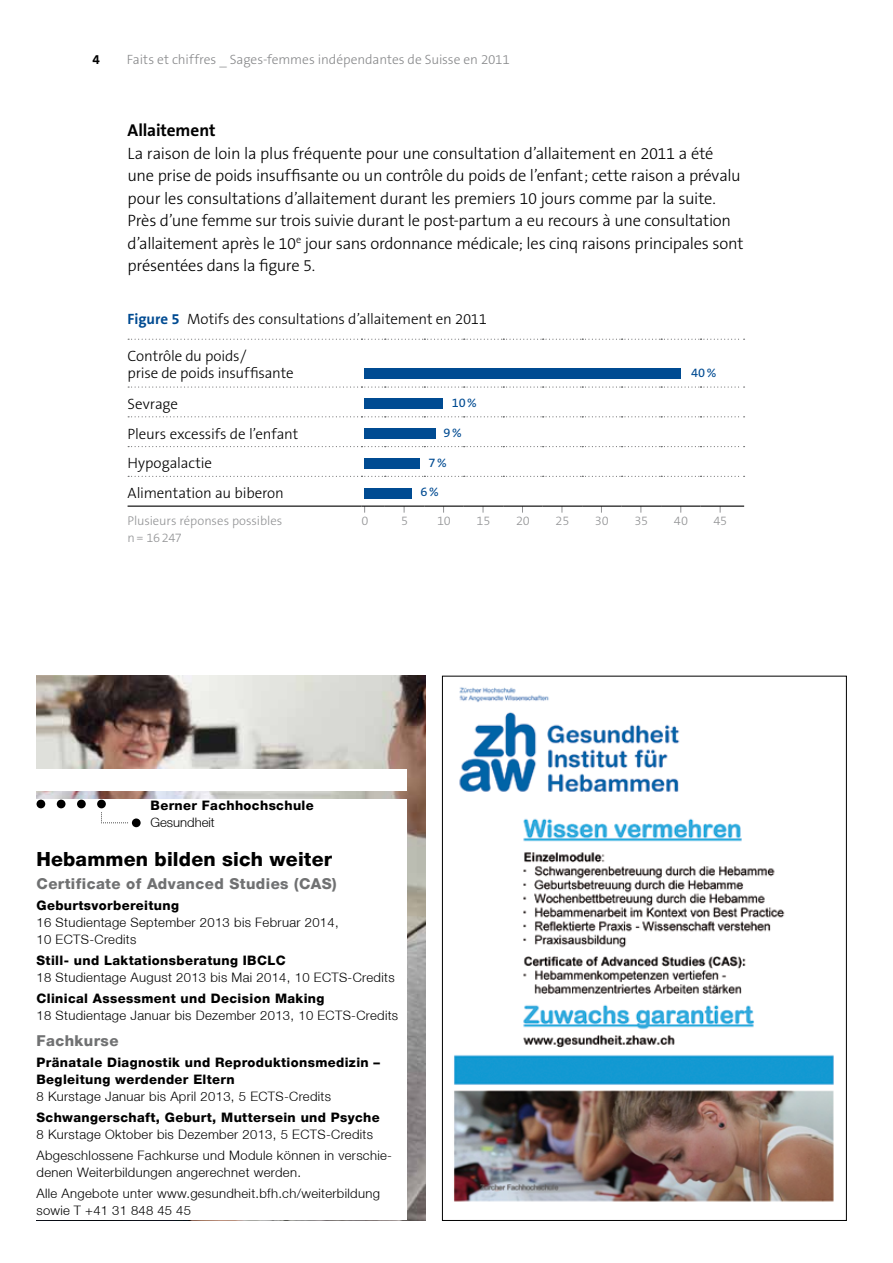
<style>
.page{position:relative;width:893px;height:1263px;background:#fff}
.page>*{position:absolute;margin:0;border:0;box-sizing:border-box;transform-origin:0 0}
.t1{font:800 19.5px "Helvetica Neue LT";letter-spacing:.01em;color:#000}
.t2{font:700 17.25px "The Sans B7";letter-spacing:-.005em;color:#000}
.t3{font:300 16.5px/22.5px "The Sans B3";letter-spacing:-.015em;color:#000}
.t4{font:300 15px/29.7px "The Sans B3";letter-spacing:-.01em;color:#000}
.t5{font:800 15px "Helvetica Neue LT";letter-spacing:.03em;color:#707172}
.t6{font:300 13.5px "The Sans B3";letter-spacing:-.005em;color:#87888a}
.t7{font:700 13.5px "The Sans B7";color:#000}
.t8{font:300 13.05px/21.1px "Helvetica Neue LT";letter-spacing:.025em;color:#000}
.t9{font:800 13.05px/17px "Helvetica Neue LT";letter-spacing:.03em;color:#000}
.t10{font:300 13.05px "Helvetica Neue LT";color:#000}
.t11{font:300 12.75px "The Sans B3";letter-spacing:-.01em;color:#929395}
.t12{font:12.75px "The Sans B5 Plain";color:#004b92}
.s1{font-family:"The Sans B7";font-weight:700;color:#004b92}
</style>
<div class="page">
<img style="left:454px;top:687px;width:380px;height:515px">
<img style="left:37px;top:676px;width:388px;height:544px">
<div style="left:37px;top:799px;width:370px;height:421px;background:#fff"></div>
<div style="left:37px;top:769px;width:370px;height:22px;background:#fff"></div>
<div style="left:37px;top:800px;width:8px;height:8px;background:#000;border-radius:50%"></div>
<div style="left:57px;top:800px;width:9px;height:8px;background:#000;border-radius:50%"></div>
<div style="left:77px;top:800px;width:9px;height:8px;background:#000;border-radius:50%"></div>
<div style="left:97px;top:800px;width:9px;height:8px;background:#000;border-radius:50%"></div>
<div style="left:132px;top:818px;width:9px;height:9px;background:#000;border-radius:50%"></div>
<svg style="left:101px;top:812px;width:27px;height:11px"></svg>
<div style="left:365px;top:368px;width:316px;height:10px;background:#004b92"></div>
<div style="left:365px;top:398px;width:78px;height:11px;background:#004b92"></div>
<div style="left:365px;top:428px;width:71px;height:11px;background:#004b92"></div>
<div style="left:365px;top:458px;width:55px;height:10px;background:#004b92"></div>
<div style="left:365px;top:488px;width:47px;height:10px;background:#004b92"></div>
<svg style="left:128px;top:339px;width:617px;height:1px"></svg>
<svg style="left:128px;top:386px;width:617px;height:2px"></svg>
<svg style="left:128px;top:416px;width:617px;height:1px"></svg>
<svg style="left:128px;top:446px;width:617px;height:1px"></svg>
<svg style="left:128px;top:476px;width:617px;height:1px"></svg>
<hr style="left:128px;top:506px;width:233px;height:1px;background:#000">
<svg style="left:361px;top:506px;width:24px;height:7px"></svg>
<hr style="left:385px;top:506px;width:39px;height:1px;background:#000">
<hr style="left:424px;top:506px;width:40px;height:1px;background:#000">
<hr style="left:464px;top:506px;width:39px;height:1px;background:#000">
<hr style="left:503px;top:506px;width:40px;height:1px;background:#000">
<hr style="left:543px;top:506px;width:39px;height:1px;background:#000">
<hr style="left:582px;top:506px;width:40px;height:1px;background:#000">
<hr style="left:622px;top:506px;width:39px;height:1px;background:#000">
<hr style="left:661px;top:506px;width:40px;height:1px;background:#000">
<hr style="left:701px;top:506px;width:43px;height:1px;background:#000">
<p class="t7" style="left:92px;top:52px;width:9px">4</p>
<p class="t6" style="left:127px;top:52px;width:385px">Faits et chiffres _ Sages-femmes indépendantes de Suisse en 2011</p>
<p class="t2" style="left:128px;top:121px;width:90px">Allaitement</p>
<p class="t3" style="left:128px;top:143px;width:617px">La raison de loin la plus fréquente pour une consultation d’allaitement en 2011 a été une prise de poids insuffisante ou un contrôle du poids de l’enfant; cette raison a prévalu pour les consultations d’allaitement durant les premiers 10 jours comme par la suite.<br>Près d’une femme sur trois suivie durant le post-partum a eu recours à une consultation d’allaitement après le 10<sup>e</sup> jour sans ordonnance médicale; les cinq raisons principales sont présentées dans la figure 5.</p>
<p class="t4" style="left:128px;top:305px;width:361px"><span class="s1">Figure 5</span> Motifs des consultations d’allaitement en 2011</p>
<p class="t4" style="left:128px;top:348px;width:168px;line-height:17.2px">Contrôle du poids/<br>prise de poids insuffisante</p>
<p class="t4" style="left:128px;top:389px;width:172px">Sevrage<br>Pleurs excessifs de l’enfant</p>
<p class="t12" style="left:691px;top:366px;width:27px">40 %</p>
<p class="t12" style="left:452px;top:396px;width:27px">10 %</p>
<p class="t12" style="left:443px;top:426px;width:20px">9 %</p>
<p class="t4" style="left:128px;top:449px;width:158px">Hypogalactie<br>Alimentation au biberon</p>
<p class="t11" style="left:128px;top:514px;width:156px">Plusieurs réponses possibles</p>
<p class="t11" style="left:361px;top:514px;width:9px">0</p>
<p class="t11" style="left:401px;top:514px;width:9px">5</p>
<p class="t11" style="left:437px;top:514px;width:15px">10</p>
<p class="t11" style="left:477px;top:514px;width:15px">15</p>
<p class="t11" style="left:516px;top:514px;width:15px">20</p>
<p class="t11" style="left:555px;top:514px;width:15px">25</p>
<p class="t11" style="left:595px;top:514px;width:15px">30</p>
<p class="t11" style="left:635px;top:514px;width:15px">35</p>
<p class="t11" style="left:674px;top:514px;width:16px">40</p>
<p class="t11" style="left:713px;top:514px;width:15px">45</p>
<p class="t11" style="left:128px;top:531px;width:56px">n= 16247</p>
<p class="t12" style="left:428px;top:456px;width:20px">7 %</p>
<p class="t12" style="left:421px;top:485px;width:20px">6 %</p>
<p class="t9" style="left:151px;top:797px;width:165px">Berner Fachhochschule</p>
<p class="t10" style="left:151px;top:814px;width:66px">Gesundheit</p>
<p class="t1" style="left:37px;top:847px;width:297px">Hebammen bilden sich weiter</p>
<p class="t5" style="left:37px;top:874px;width:302px">Certificate of Advanced Studies (CAS)</p>
<p class="t9" style="left:37px;top:897px;width:144px">Geburtsvorbereitung</p>
<p class="t8" style="left:37px;top:913px;width:304px;line-height:17px">16 Studientage September 2013 bis Februar 2014,<br>10 ECTS-Credits</p>
<p class="t9" style="left:37px;top:952px;width:251px">Still- und Laktationsberatung IBCLC</p>
<p class="t8" style="left:37px;top:966px;width:360px">18 Studientage August 2013 bis Mai 2014, 10 ECTS-Credits</p>
<p class="t9" style="left:37px;top:990px;width:290px">Clinical Assessment und Decision Making</p>
<p class="t8" style="left:37px;top:1005px;width:363px">18 Studientage Januar bis Dezember 2013, 10 ECTS-Credits</p>
<p class="t5" style="left:37px;top:1031px;width:84px">Fachkurse</p>
<p class="t9" style="left:37px;top:1054px;width:345px">Pränatale Diagnostik und Reproduktionsmedizin –<br>Begleitung werdender Eltern</p>
<p class="t8" style="left:37px;top:1085px;width:296px">8 Kurstage Januar bis April 2013, 5 ECTS-Credits</p>
<p class="t9" style="left:37px;top:1109px;width:345px">Schwangerschaft, Geburt, Muttersein und Psyche</p>
<p class="t8" style="left:37px;top:1123px;width:357px">8 Kurstage Oktober bis Dezember 2013, 5 ECTS-Credits<br>Abgeschlossene Fachkurse und Module können in verschie-</p>
<p class="t8" style="left:37px;top:1161px;width:345px">denen Weiterbildungen angerechnet werden.<br>Alle Angebote unter www.gesundheit.bfh.ch/weiterbildung</p>
<p class="t8" style="left:37px;top:1200px;width:156px">sowie T +41 31 848 45 45</p>
</div>
